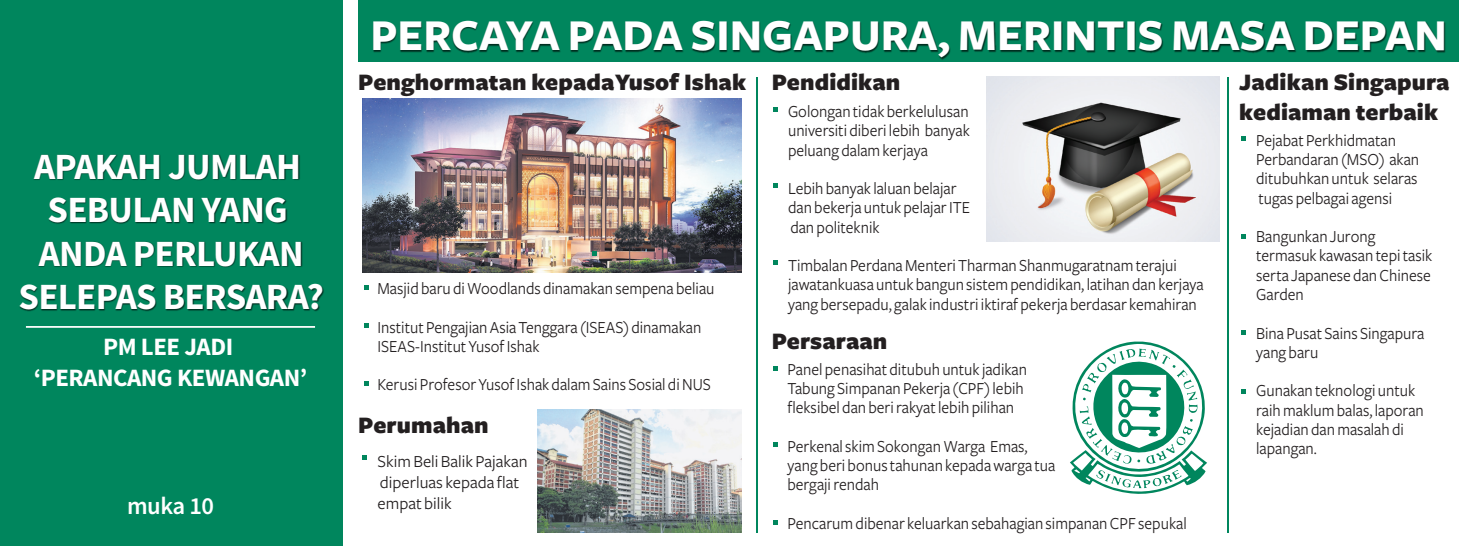
<style>
.page{position:relative;width:1459px;height:546px;background:#fff}
.page>*{position:absolute;margin:0;border:0;box-sizing:border-box;transform-origin:0 0}
.t1{font:700 45.68px "Freight Sans";color:#fff}
.t2{font:700 36.93px/43.4px "Source Sans Pro";letter-spacing:-.02em;color:#fff;text-align:center}
.t3{font:700 24.85px/30.8px "Source Sans Pro";letter-spacing:-.02em;color:#fff;text-align:center}
.t4{font:900 24.5px/29.4px "Freight Sans";letter-spacing:.005em;color:#231f20}
.t5{font:600 24.5px "Source Sans Pro";letter-spacing:-.02em;color:#fff}
.t6{font:17.5px/19.2px "Freight Sans";color:#231f20;scale:.94 1}
.t7{font:17.5px/21px "Freight Sans";color:#231f20}
</style>
<div class="page">
<div style="left:359px;top:0;width:1100px;height:62px;background:#00865d"></div>
<img style="left:373px;top:21px;width:1073px;height:39px">
<svg style="left:1070px;top:341px;width:137px;height:153px"></svg>
<img style="left:537px;top:410px;width:204px;height:122px">
<img style="left:987px;top:77px;width:232px;height:164px">
<svg style="left:364px;top:285px;width:5px;height:5px"></svg>
<svg style="left:364px;top:323px;width:5px;height:4px"></svg>
<svg style="left:364px;top:381px;width:5px;height:5px"></svg>
<svg style="left:362px;top:455px;width:4px;height:5px"></svg>
<svg style="left:773px;top:107px;width:5px;height:5px"></svg>
<svg style="left:773px;top:183px;width:5px;height:5px"></svg>
<svg style="left:773px;top:260px;width:5px;height:5px"></svg>
<svg style="left:773px;top:366px;width:5px;height:4px"></svg>
<svg style="left:773px;top:442px;width:5px;height:5px"></svg>
<svg style="left:773px;top:520px;width:5px;height:5px"></svg>
<svg style="left:1241px;top:136px;width:4px;height:5px"></svg>
<svg style="left:1241px;top:234px;width:4px;height:5px"></svg>
<svg style="left:1241px;top:330px;width:4px;height:4px"></svg>
<svg style="left:1241px;top:389px;width:4px;height:4px"></svg>
<hr style="left:756px;top:77px;width:2px;height:455px;background:#00865d">
<hr style="left:1227px;top:78px;width:1px;height:455px;background:#00865d">
<img style="left:362px;top:98px;width:380px;height:175px">
<svg style="left:592px;top:251px;width:5px;height:5px"></svg>
<div style="left:0;top:0;width:342px;height:546px;background:#00865d"></div>
<img style="left:20px;top:154px;width:304px;height:158px">
<hr style="left:26px;top:326px;width:289px;height:2px;background:#fff">
<h2 class="t2" style="left:19px;top:146px;width:307px">APAKAH JUMLAH<br>SEBULAN YANG<br>ANDA PERLUKAN<br>SELEPAS BERSARA?</h2>
<h3 class="t3" style="left:34px;top:332px;width:275px">PM LEE JADI ‘PERANCANG KEWANGAN’</h3>
<h3 class="t5" style="left:127px;top:490px;width:88px">muka 10</h3>
<h1 class="t1" style="left:370px;top:11px;width:1078px">PERCAYA PADA SINGAPURA, MERINTIS MASA DEPAN</h1>
<h3 class="t4" style="left:358px;top:69px;width:543px">Penghormatan kepadaYusof Ishak Pendidikan</h3>
<p class="t6" style="left:377px;top:279px;width:360px">Masjid baru di Woodlands dinamakan sempena beliau</p>
<p class="t6" style="left:377px;top:318px;width:346px">Institut Pengajian Asia Tenggara (ISEAS) dinamakan<br>ISEAS-Institut Yusof Ishak</p>
<p class="t6" style="left:377px;top:375px;width:356px">Kerusi Profesor Yusof Ishak dalam Sains Sosial di NUS</p>
<h3 class="t4" style="left:358px;top:411px;width:132px">Perumahan</h3>
<p class="t7" style="left:377px;top:450px;width:152px">Skim Beli Balik Pajakan diperluas kepada flat empat bilik</p>
<p class="t6" style="left:788px;top:102px;width:195px;text-align:justify">Golongan tidak berkelulusan universiti diberi lebih banyak peluang dalam kerjaya</p>
<p class="t6" style="left:788px;top:179px;width:195px">Lebih banyak laluan belajar dan bekerja untuk pelajar ITE dan politeknik</p>
<p class="t6" style="left:788px;top:256px;width:444px">Timbalan Perdana Menteri Tharman Shanmugaratnam terajui jawatankuasa untuk bangun sistem pendidikan, latihan dan kerjaya yang bersepadu, galak industri iktiraf pekerja berdasar kemahiran</p>
<h3 class="t4" style="left:772px;top:328px;width:117px">Persaraan</h3>
<p class="t6" style="left:787px;top:360px;width:256px">Panel penasihat ditubuh untuk jadikan<br>Tabung Simpanan Pekerja (CPF) lebih fleksibel dan beri rakyat lebih pilihan</p>
<p class="t6" style="left:787px;top:437px;width:286px">Perkenal skim Sokongan Warga Emas, yang beri bonus tahunan kepada warga tua bergaji rendah</p>
<p class="t6" style="left:787px;top:514px;width:426px">Pencarum dibenar keluarkan sebahagian simpanan CPF sepukal</p>
<h3 class="t4" style="left:1239px;top:69px;width:212px">Jadikan Singapura kediaman terbaik</h3>
<p class="t6" style="left:1256px;top:131px;width:175px">Pejabat Perkhidmatan<br>Perbandaran (MSO) akan ditubuhkan untuk selaras tugas pelbagai agensi</p>
<p class="t6" style="left:1256px;top:227px;width:189px">Bangunkan Jurong termasuk kawasan tepi tasik serta Japanese dan Chinese<br>Garden</p>
<p class="t6" style="left:1256px;top:323px;width:181px">Bina Pusat Sains Singapura yang baru</p>
<p class="t6" style="left:1256px;top:381px;width:180px">Gunakan teknologi untuk raih maklum balas, laporan kejadian dan masalah di lapangan.</p>
</div>
